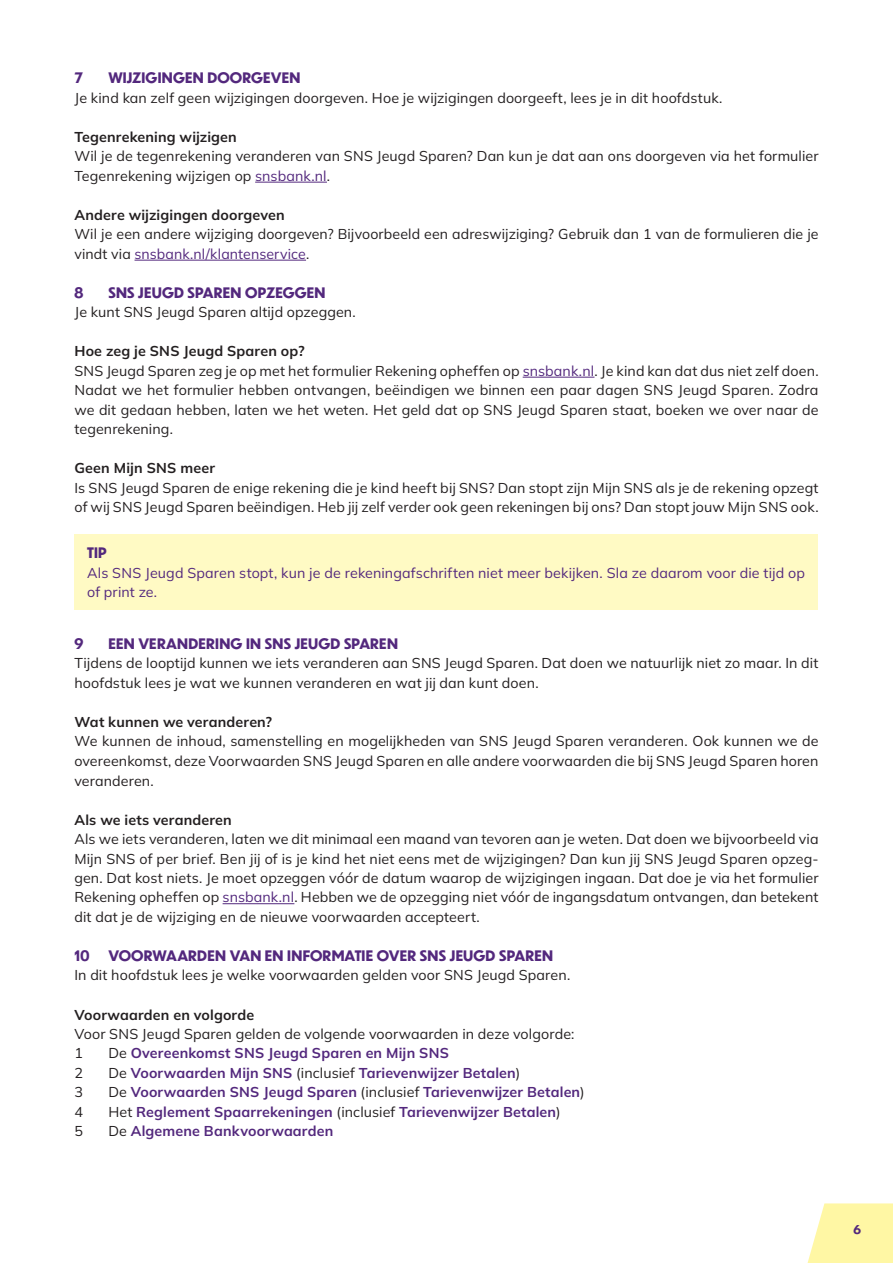
<style>
.page{position:relative;width:893px;height:1263px;background:#fff}
.page>*{position:absolute;margin:0;border:0;box-sizing:border-box;transform-origin:0 0}
.t1{font:14.25px/19.5px "Mulish";letter-spacing:.01em;color:#231f20}
.t2{font:700 14.25px "Mulish";letter-spacing:.01em;color:#53287d}
.t3{font:700 14.25px "SNS Dunbar Tall";letter-spacing:.01em;color:#53287d}
.t4{font:700 14.25px "Mulish";letter-spacing:.01em;color:#231f20}
.t5{font:14.25px/19.5px "Mulish";letter-spacing:.01em;color:#53287d}
.t6{font:700 12px "SNS Dunbar Tall";color:#53287d}
.s1{color:#53287d}
.s2{font-weight:700}
.s3{font-weight:400;color:#231f20}
</style>
<div class="page">
<svg style="left:808px;top:1203px;width:85px;height:60px;background:#fff7ad"></svg>
<hr style="left:255px;top:182px;width:72px;height:1px;background:#53287d">
<hr style="left:135px;top:260px;width:171px;height:1px;background:#53287d">
<hr style="left:523px;top:377px;width:71px;height:1px;background:#53287d">
<hr style="left:223px;top:903px;width:71px;height:1px;background:#53287d">
<div style="left:74px;top:534px;width:744px;height:76px;background:#fffac4"></div>
<p class="t3" style="left:74px;top:68px;width:10px">7</p>
<p class="t3" style="left:108px;top:68px;width:193px">WIJZIGINGEN DOORGEVEN</p>
<p class="t1" style="left:74px;top:88px;width:649px">Je kind kan zelf geen wijzigingen doorgeven. Hoe je wijzigingen doorgeeft, lees je in dit hoofdstuk.</p>
<p class="t4" style="left:74px;top:127px;width:164px">Tegenrekening wijzigen</p>
<p class="t1" style="left:74px;top:146px;width:746px">Wil je de tegenrekening veranderen van SNS Jeugd Sparen? Dan kun je dat aan ons doorgeven via het formulier<br>Tegenrekening wijzigen op <span class="s1">snsbank.nl</span>.</p>
<p class="t4" style="left:74px;top:205px;width:212px">Andere wijzigingen doorgeven</p>
<p class="t1" style="left:74px;top:224px;width:746px">Wil je een andere wijziging doorgeven? Bijvoorbeeld een adreswijziging? Gebruik dan 1 van de formulieren die je vindt via <span class="s1">snsbank.nl/klantenservice</span>.</p>
<p class="t3" style="left:74px;top:282px;width:10px">8</p>
<p class="t3" style="left:108px;top:282px;width:219px">SNS JEUGD SPAREN OPZEGGEN</p>
<p class="t1" style="left:74px;top:302px;width:283px">Je kunt SNS Jeugd Sparen altijd opzeggen.</p>
<p class="t1" style="left:74px;top:341px;width:746px"><span class="s2">Hoe zeg je SNS Jeugd Sparen op?<br></span>SNS Jeugd Sparen zeg je op met het formulier Rekening opheffen op <span class="s1">snsbank.nl</span>. Je kind kan dat dus niet zelf doen.<br>Nadat we het formulier hebben ontvangen, beëindigen we binnen een paar dagen SNS Jeugd Sparen. Zodra we dit gedaan hebben, laten we het weten. Het geld dat op SNS Jeugd Sparen staat, boeken we over naar de tegenrekening.</p>
<p class="t4" style="left:74px;top:459px;width:142px">Geen Mijn SNS meer</p>
<p class="t1" style="left:74px;top:478px;width:746px">Is SNS Jeugd Sparen de enige rekening die je kind heeft bij SNS? Dan stopt zijn Mijn SNS als je de rekening opzegt of wij SNS Jeugd Sparen beëindigen. Heb jij zelf verder ook geen rekeningen bij ons? Dan stopt jouw Mijn SNS ook.</p>
<p class="t3" style="left:87px;top:542px;width:21px">TIP</p>
<p class="t5" style="left:87px;top:562px;width:719px">Als SNS Jeugd Sparen stopt, kun je de rekeningafschriften niet meer bekijken. Sla ze daarom voor die tijd op of print ze.</p>
<p class="t3" style="left:74px;top:633px;width:10px">9</p>
<p class="t3" style="left:108px;top:633px;width:291px">EEN VERANDERING IN SNS JEUGD SPAREN</p>
<p class="t1" style="left:74px;top:653px;width:746px">Tijdens de looptijd kunnen we iets veranderen aan SNS Jeugd Sparen. Dat doen we natuurlijk niet zo maar. In dit hoofdstuk lees je wat we kunnen veranderen en wat jij dan kunt doen.</p>
<p class="t4" style="left:74px;top:712px;width:199px">Wat kunnen we veranderen?</p>
<p class="t1" style="left:74px;top:731px;width:746px;text-align:justify">We kunnen de inhoud, samenstelling en mogelijkheden van SNS Jeugd Sparen veranderen. Ook kunnen we de overeenkomst, deze Voorwaarden SNS Jeugd Sparen en alle andere voorwaarden die bij SNS Jeugd Sparen horen veranderen.</p>
<p class="t4" style="left:74px;top:810px;width:159px">Als we iets veranderen</p>
<p class="t1" style="left:74px;top:829px;width:746px;text-align:justify">Als we iets veranderen, laten we dit minimaal een maand van tevoren aan je weten. Dat doen we bijvoorbeeld via Mijn SNS of per brief. Ben jij of is je kind het niet eens met de wijzigingen? Dan kun jij SNS Jeugd Sparen opzeg&shy;gen. Dat kost niets. Je moet opzeggen vóór de datum waarop de wijzigingen ingaan. Dat doe je via het formulier Rekening opheffen op <span class="s1">snsbank.nl</span>. Hebben we de opzegging niet vóór de ingangsdatum ontvangen, dan betekent dit dat je de wijziging en de nieuwe voorwaarden accepteert.</p>
<p class="t3" style="left:74px;top:945px;width:17px">10</p>
<p class="t3" style="left:108px;top:945px;width:446px">VOORWAARDEN VAN EN INFORMATIE OVER SNS JEUGD SPAREN</p>
<p class="t1" style="left:74px;top:965px;width:497px">In dit hoofdstuk lees je welke voorwaarden gelden voor SNS Jeugd Sparen.</p>
<p class="t4" style="left:74px;top:1005px;width:181px">Voorwaarden en volgorde</p>
<p class="t1" style="left:74px;top:1024px;width:502px">Voor SNS Jeugd Sparen gelden de volgende voorwaarden in deze volgorde:<br>1</p>
<p class="t2" style="left:108px;top:1044px;width:342px"><span class="s3">De</span> Overeenkomst SNS Jeugd Sparen en Mijn SNS</p>
<p class="t1" style="left:74px;top:1063px;width:10px">2</p>
<p class="t2" style="left:108px;top:1063px;width:413px"><span class="s3">De</span> Voorwaarden Mijn SNS <span class="s3">(inclusief</span> Tarievenwijzer Betalen<span class="s3">)</span></p>
<p class="t1" style="left:74px;top:1082px;width:10px">3</p>
<p class="t2" style="left:108px;top:1083px;width:478px"><span class="s3">De</span> Voorwaarden SNS Jeugd Sparen <span class="s3">(inclusief</span> Tarievenwijzer Betalen<span class="s3">)</span></p>
<p class="t1" style="left:74px;top:1102px;width:10px">4</p>
<p class="t2" style="left:108px;top:1102px;width:454px"><span class="s3">Het</span> Reglement Spaarrekeningen <span class="s3">(inclusief</span> Tarievenwijzer Betalen<span class="s3">)</span></p>
<p class="t1" style="left:74px;top:1121px;width:10px">5</p>
<p class="t2" style="left:108px;top:1122px;width:226px"><span class="s3">De</span> Algemene Bankvoorwaarden</p>
<p class="t6" style="left:853px;top:1221px;width:9px">6</p>
</div>
